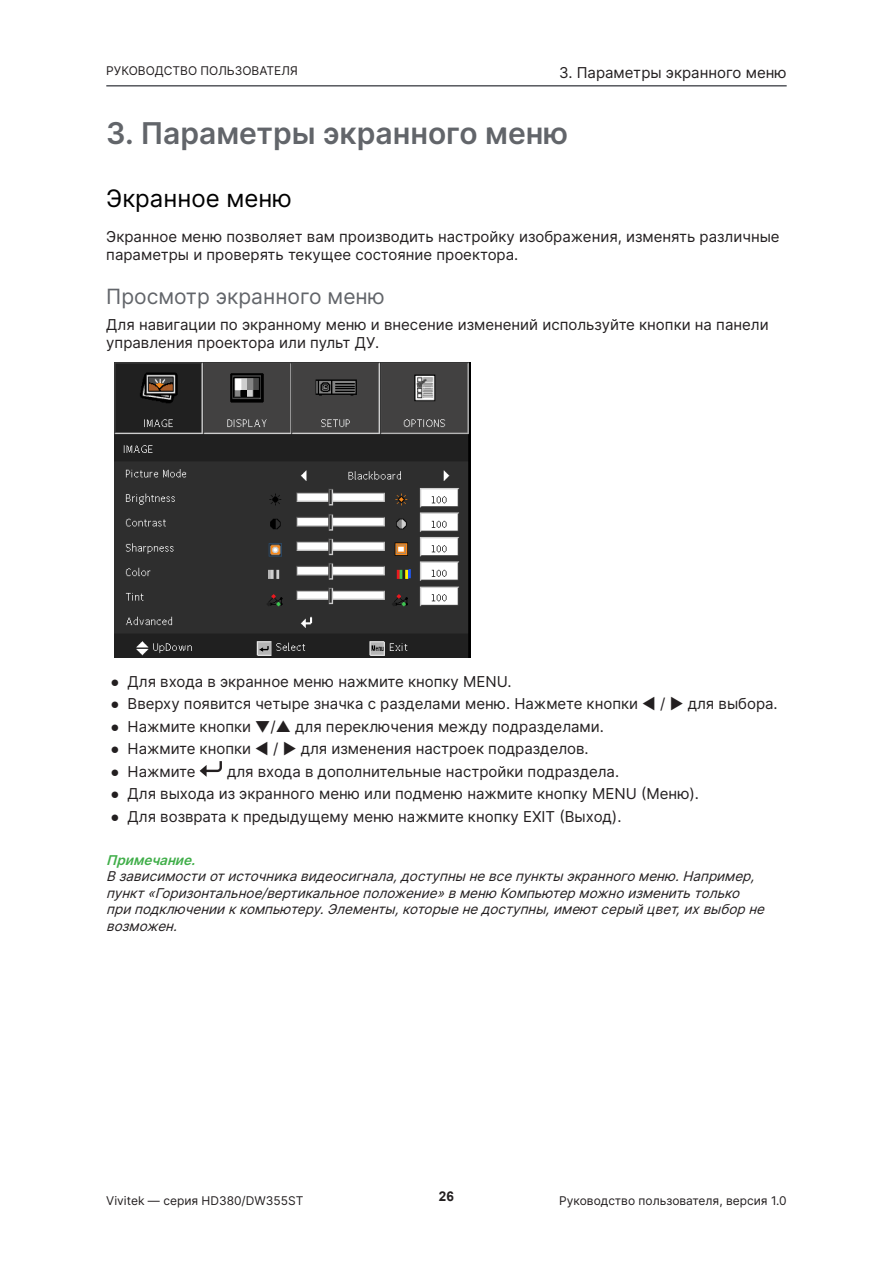
<style>
.page{position:relative;width:893px;height:1263px;background:#fff}
.page>*{position:absolute;margin:0;border:0;box-sizing:border-box;transform-origin:0 0}
.t1{font:600 30px "Inter";color:#62656a}
.t2{font:24px "Inter";color:#000}
.t3{font:21px "Inter";color:#62656a}
.t4{font:15px/18px "Inter";color:#231f20}
.Warning{font:italic 13.5px/16.5px "Inter";color:#231f20}
.t5{font:700 13.5px "Arial";color:#231f20}
.t6{font:12px "Inter";color:#231f20}
.s1{font-family:"Arial";font-weight:700}
.s2{font-weight:600;color:#40ae49}
</style>
<div class="page">
<hr style="left:106px;top:85px;width:681px;height:2px;background:#56585d">
<img style="left:115px;top:363px;width:356px;height:295px">
<svg style="left:200px;top:761px;width:22px;height:16px"></svg>
<p class="t6" style="left:106px;top:62px;width:193px">РУКОВОДСТВО ПОЛЬЗОВАТЕЛЯ</p>
<p class="t4" style="left:559px;top:64px;width:229px">3. Параметры экранного меню</p>
<h1 class="t1" style="left:106px;top:111px;width:463px">3. Параметры экранного меню</h1>
<h2 class="t2" style="left:106px;top:181px;width:187px">Экранное меню</h2>
<p class="t4" style="left:106px;top:227px;width:675px">Экранное меню позволяет вам производить настройку изображения, изменять различные параметры и проверять текущее состояние проектора.</p>
<h3 class="t3" style="left:106px;top:281px;width:280px">Просмотр экранного меню</h3>
<p class="t4" style="left:106px;top:316px;width:664px">Для навигации по экранному меню и внесение изменений используйте кнопки на панели управления проектора или пульт ДУ.</p>
<p class="t4" style="left:111px;top:672px;width:402px"><span class="s1">●</span> Для входа в экранное меню нажмите кнопку MENU.</p>
<p class="t4" style="left:111px;top:695px;width:669px"><span class="s1">●</span> Вверху появится четыре значка с разделами меню. Нажмете кнопки ◄ / ► для выбора.</p>
<p class="t4" style="left:111px;top:717px;width:495px"><span class="s1">●</span> Нажмите кнопки ▼/▲ для переключения между подразделами.</p>
<p class="t4" style="left:111px;top:739px;width:480px"><span class="s1">●</span> Нажмите кнопки ◄ / ► для изменения настроек подразделов.</p>
<p class="t4" style="left:111px;top:762px;width:86px"><span class="s1">●</span> Нажмите</p>
<p class="t4" style="left:227px;top:762px;width:394px">для входа в дополнительные настройки подраздела.</p>
<p class="t4" style="left:111px;top:785px;width:590px"><span class="s1">●</span> Для выхода из экранного меню или подменю нажмите кнопку MENU (Меню).</p>
<p class="t4" style="left:111px;top:807px;width:512px"><span class="s1">●</span> Для возврата к предыдущему меню нажмите кнопку EXIT (Выход).</p>
<p class="Warning" style="left:106px;top:851px;width:664px"><span class="s2">Примечание.<br></span>Взависимостиотисточникавидеосигнала,доступны невсепункты экранногоменю.Например, пункт«Горизонтальное/вертикальноеположение»вменю Компьютерможноизменитьтолько приподключенииккомпьютеру.Элементы,которыенедоступны,имеютсерыйцвет,ихвыборне возможен.</p>
<p class="t6" style="left:106px;top:1192px;width:199px">Vivitek — серия HD380/DW355ST</p>
<p class="t5" style="left:439px;top:1186px;width:17px">26</p>
<p class="t6" style="left:559px;top:1192px;width:229px">Руководство пользователя, версия 1.0</p>
</div>
